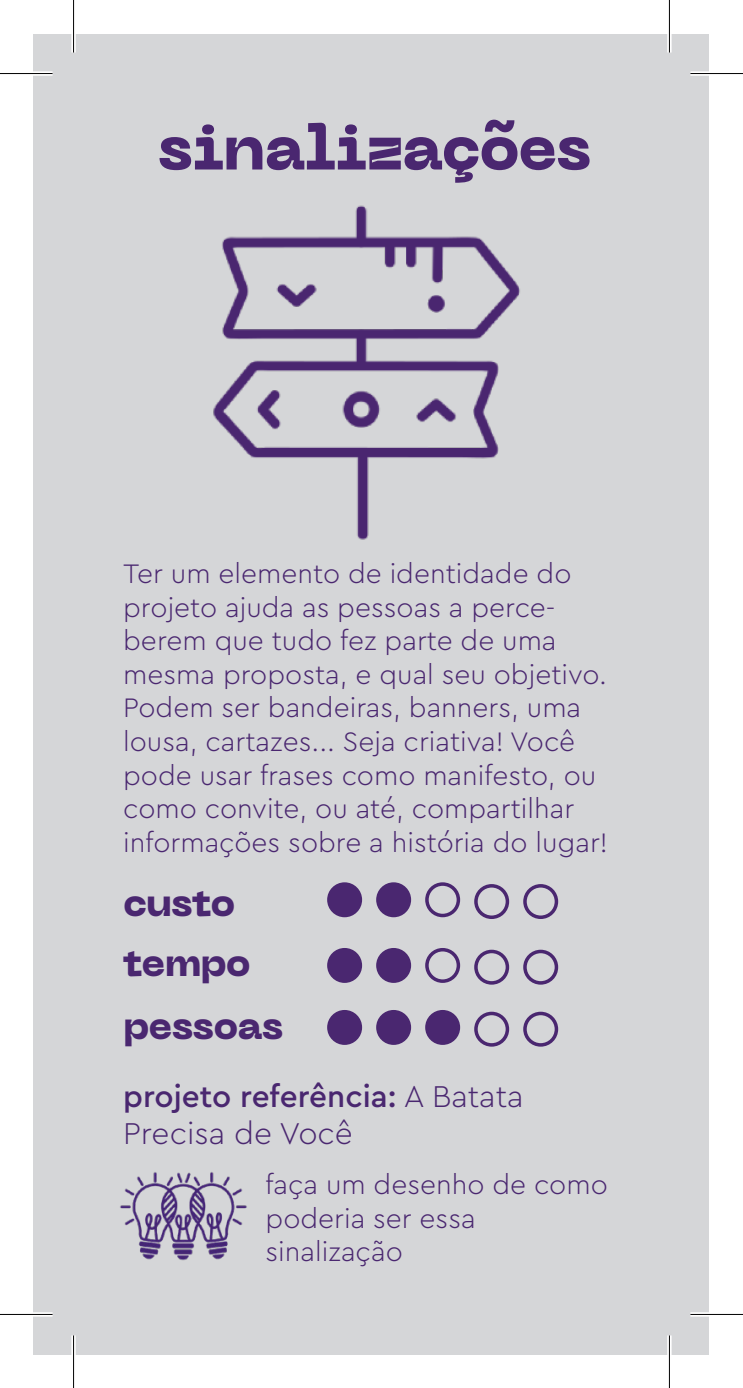
<style>
.page{position:relative;width:743px;height:1388px;background:#fff}
.page>*{position:absolute;margin:0;border:0;box-sizing:border-box;transform-origin:0 0}
.t1{font:800 63px "PP Neue Machina";letter-spacing:-.02em;color:#4a2770}
.t2{font:800 38.5px "PP Neue Machina";letter-spacing:-.03em;color:#4a2770}
.t3{font:500 31.5px "Cera Pro";color:#4a2770}
.t4{font:300 31.5px "Cera Pro";color:#4a2770}
.t5{font:300 28px/33.6px "Cera Pro";color:#4a2770}
.s1{font-weight:300}
</style>
<div class="page">
<div style="left:34px;top:34px;width:674px;height:1319px;background:#d5d6d8"></div>
<img style="left:120px;top:1172px;width:127px;height:89px">
<div style="left:329px;top:884px;width:31px;height:31px;background:#4a2770;border-radius:50%"></div>
<div style="left:327px;top:882px;width:35px;height:35px;border:4px solid #4a2770;border-radius:50%"></div>
<div style="left:378px;top:884px;width:31px;height:31px;background:#4a2770;border-radius:50%"></div>
<div style="left:376px;top:882px;width:35px;height:35px;border:4px solid #4a2770;border-radius:50%"></div>
<div style="left:425px;top:882px;width:35px;height:35px;border:4px solid #4a2770;border-radius:50%"></div>
<div style="left:474px;top:884px;width:35px;height:34px;border:4px solid #4a2770;border-radius:50%"></div>
<div style="left:523px;top:884px;width:35px;height:34px;border:4px solid #4a2770;border-radius:50%"></div>
<div style="left:329px;top:949px;width:31px;height:32px;background:#4a2770;border-radius:50%"></div>
<div style="left:327px;top:947px;width:35px;height:35px;border:4px solid #4a2770;border-radius:50%"></div>
<div style="left:378px;top:949px;width:31px;height:32px;background:#4a2770;border-radius:50%"></div>
<div style="left:376px;top:947px;width:35px;height:35px;border:4px solid #4a2770;border-radius:50%"></div>
<div style="left:425px;top:947px;width:35px;height:35px;border:4px solid #4a2770;border-radius:50%"></div>
<div style="left:474px;top:949px;width:35px;height:35px;border:4px solid #4a2770;border-radius:50%"></div>
<div style="left:523px;top:949px;width:35px;height:35px;border:4px solid #4a2770;border-radius:50%"></div>
<div style="left:329px;top:1011px;width:31px;height:32px;background:#4a2770;border-radius:50%"></div>
<div style="left:327px;top:1009px;width:35px;height:35px;border:4px solid #4a2770;border-radius:50%"></div>
<div style="left:378px;top:1011px;width:31px;height:32px;background:#4a2770;border-radius:50%"></div>
<div style="left:376px;top:1009px;width:35px;height:35px;border:4px solid #4a2770;border-radius:50%"></div>
<div style="left:427px;top:1011px;width:31px;height:32px;background:#4a2770;border-radius:50%"></div>
<div style="left:425px;top:1009px;width:35px;height:35px;border:4px solid #4a2770;border-radius:50%"></div>
<div style="left:474px;top:1011px;width:35px;height:35px;border:4px solid #4a2770;border-radius:50%"></div>
<div style="left:523px;top:1011px;width:35px;height:35px;border:4px solid #4a2770;border-radius:50%"></div>
<img style="left:213px;top:205px;width:307px;height:335px">
<div style="left:0;top:71px;width:52px;height:5px;background:#fff"></div>
<div style="left:690px;top:71px;width:52px;height:5px;background:#fff"></div>
<svg style="left:0;top:1311px;width:52px;height:5px"></svg>
<svg style="left:690px;top:1311px;width:52px;height:5px"></svg>
<div style="left:71px;top:0;width:5px;height:53px;background:#f6f6f6"></div>
<div style="left:71px;top:1335px;width:5px;height:52px;background:#f6f6f6"></div>
<svg style="left:667px;top:0;width:4px;height:53px"></svg>
<svg style="left:667px;top:1335px;width:4px;height:52px"></svg>
<hr style="left:0;top:73px;width:52px;height:1px;background:#000">
<hr style="left:690px;top:73px;width:52px;height:1px;background:#000">
<hr style="left:0;top:1313px;width:52px;height:1px;background:#000">
<hr style="left:690px;top:1313px;width:52px;height:1px;background:#000">
<hr style="left:73px;top:0;width:1px;height:53px;background:#000">
<hr style="left:73px;top:1335px;width:1px;height:52px;background:#000">
<hr style="left:668px;top:0;width:1px;height:53px;background:#000">
<hr style="left:668px;top:1335px;width:1px;height:52px;background:#000">
<p class="t1" style="left:157px;top:106px;width:434px">sinalizações</p>
<p class="t5" style="left:123px;top:555px;width:486px">Ter um elemento de identidade do projeto ajuda as pessoas a perce&shy;berem que tudo fez parte de uma mesma proposta, e qual seu objetivo.<br>Podem ser bandeiras, banners, uma lousa, cartazes... Seja criativa! Você pode usar frases como manifesto, ou como convite, ou até, compartilhar informações sobre a história do lugar!</p>
<p class="t2" style="left:123px;top:877px;width:114px">custo</p>
<p class="t2" style="left:123px;top:937px;width:129px">tempo</p>
<p class="t2" style="left:123px;top:1000px;width:161px">pessoas</p>
<p class="t3" style="left:123px;top:1074px;width:401px">projeto referência: <span class="s1">A Batata</span></p>
<p class="t4" style="left:123px;top:1112px;width:231px">Precisa de Você</p>
<p class="t5" style="left:265px;top:1166px;width:343px">faça um desenho de como poderia ser essa</p>
<p class="t5" style="left:265px;top:1233px;width:139px">sinalização</p>
</div>
